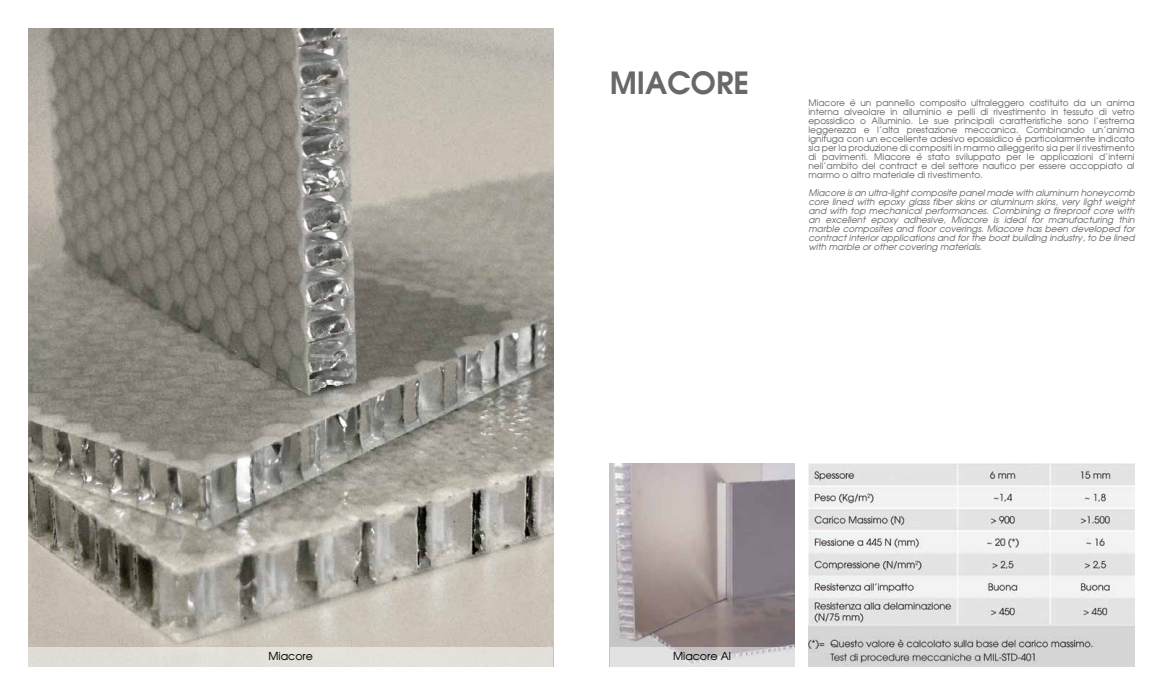
<style>
.page{position:relative;width:1163px;height:695px;background:#fff}
.page>*{position:absolute;margin:0;border:0;box-sizing:border-box;transform-origin:0 0}
.t1{font:30px "Avant Garde Gothic Bold T.";color:#686868}
.t2{font:italic 11px "Avant Garde Gothic Italic T.";color:#000}
.t3{font:italic 9px/9px "Avant Garde Gothic Italic T.";color:#686868}
.t4{font:9px/9px "Avant Garde Gothic Italic T.";color:#686868;text-align:justify}
</style>
<div class="page">
<img style="left:28px;top:28px;width:525px;height:618px">
<img style="left:808px;top:463px;width:326px;height:203px">
<img style="left:609px;top:463px;width:185px;height:183px">
<div style="left:28px;top:646px;width:525px;height:20px;background:#e3dfda"></div>
<svg style="left:609px;top:646px;width:185px;height:20px;background:#d6d4d6"></svg>
<h1 class="t1" style="left:609px;top:63px;width:141px">MIACORE</h1>
<p class="t3" style="left:808px;top:98px;width:330px">Miacore è un pannello composito ultraleggero costituito da un anima interna alveolare in alluminio e pelli di rivestimento in tessuto di vetro epossidico o Alluminio. Le sue principali caratteristiche sono l’estrema leggerezza e l’alta prestazione meccanica. Combinando un’anima ignifuga con un eccellente adesivo epossidico è particolarmente indicato sia per la produzione di compositi in marmo alleggerito sia per il rivestimento di pavimenti. Miacore è stato sviluppato per le applicazioni d’interni nell’ambito del contract e del settore nautico per essere accoppiato al marmo o altro materiale di rivestimento.</p>
<p class="t4" style="left:808px;top:188px;width:327px">Miacore is an ultra-light composite panel made with aluminum honeycomb core lined with epoxy glass fiber skins or aluminum skins, very light weight and with top mechanical performances. Combining a fireproof core with an excellent epoxy adhesive, Miacore is ideal for manufacturing thin marble composites and floor coverings. Miacore has been developed for contract interior applications and for the boat building industry, to be lined with marble or other covering materials.</p>
<p class="t2" style="left:268px;top:648px;width:49px">Miacore</p>
<p class="t2" style="left:673px;top:648px;width:60px">Miacore Al</p>
</div>
